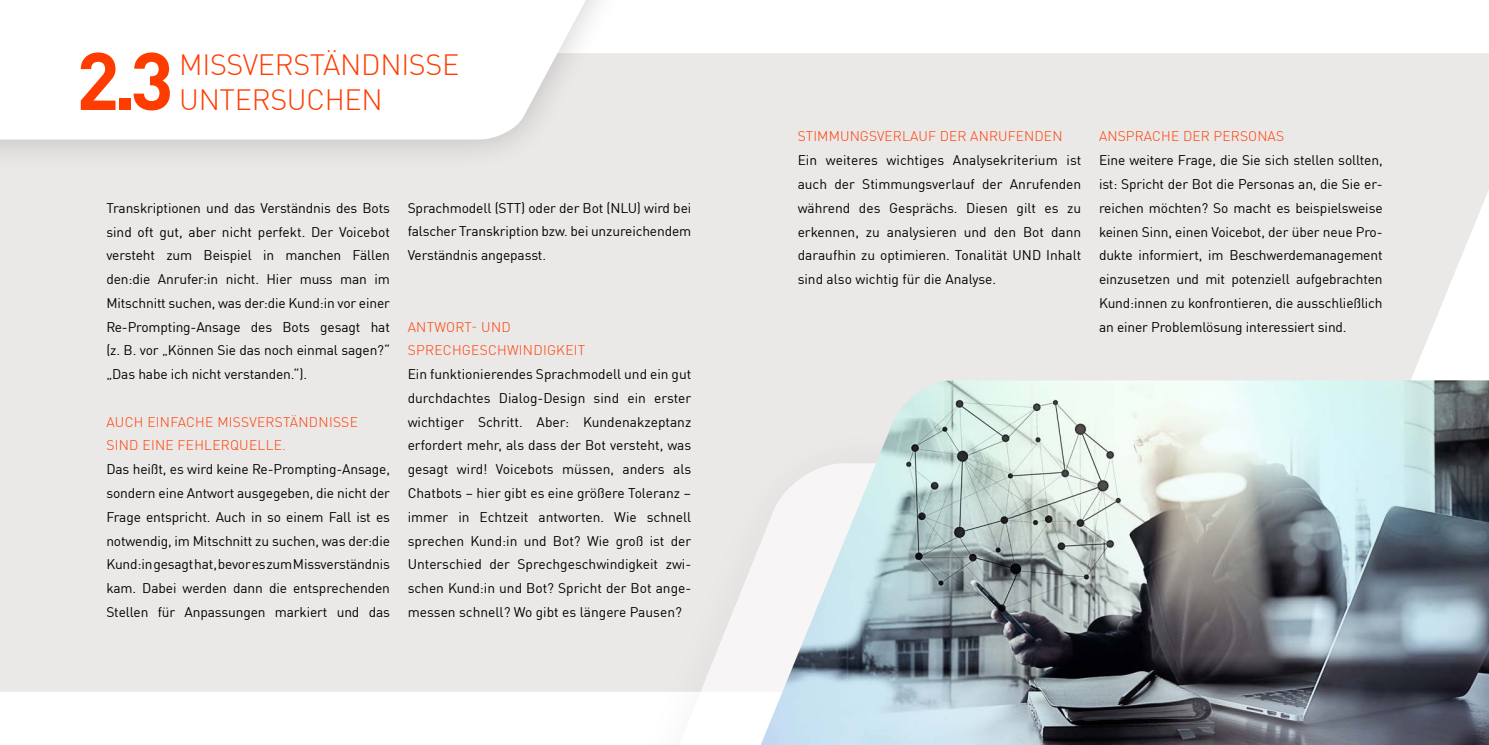
<style>
.page{position:relative;width:1489px;height:745px;background:#fff}
.page>*{position:absolute;margin:0;border:0;box-sizing:border-box;transform-origin:0 0}
.t1{font:700 80px "DINOT";color:#ff3c00}
.t2{font:300 28.75px "DINOT";letter-spacing:-.01em;color:#ff3c00}
.t3{font:13.75px/23.8px "DINOT";letter-spacing:-.01em;color:#000;text-align:justify}
.t4{font:300 13.75px/23.8px "DINOT";letter-spacing:.02em;color:#ff3c00}
</style>
<div class="page">
<div style="left:0;top:53px;width:1488px;height:638px;background:#ebe8e8"></div>
<div style="left:0;top:0;width:741px;height:172px;background:#000;opacity:.2"></div>
<svg style="left:0;top:0;width:715px;height:139px"></svg>
<div style="left:493px;top:419px;width:995px;height:325px;background:linear-gradient(to bottom,#e6e2e2,#f6f5f5)"></div>
<svg style="left:524px;top:463px;width:236px;height:281px;fill:#ebe8e8"></svg>
<img style="left:760px;top:380px;width:728px;height:364px">
<h1 class="t1" style="left:76px;top:18px;width:99px">2.3</h1>
<h2 class="t2" style="left:179px;top:43px;width:281px">MISSVERSTÄNDNISSE</h2>
<h2 class="t2" style="left:179px;top:78px;width:205px">UNTERSUCHEN</h2>
<p class="t3" style="left:106px;top:194px;width:285px">Transkriptionen und das Verständnis des Bots sind oft gut, aber nicht perfekt. Der Voicebot versteht zum Beispiel in manchen Fällen den:die Anrufer:in nicht. Hier muss man im Mitschnitt suchen, was der:die Kund:in vor einer Re-Prompting-Ansage des Bots gesagt hat (z. B. vor „Können Sie das noch einmal sagen?“ „Das habe ich nicht verstanden.“).</p>
<p class="t4" style="left:106px;top:408px;width:253px">AUCH EINFACHE MISSVERSTÄNDNISSE<br>SIND EINE FEHLERQUELLE.</p>
<p class="t3" style="left:106px;top:456px;width:285px">Das heißt, es wird keine Re-Prompting-Ansage, sondern eine Antwort ausgegeben, die nicht der Frage entspricht. Auch in so einem Fall ist es notwendig, im Mitschnitt zu suchen, was der:die Kund:in gesagt hat, bevor es zum Missverständnis kam. Dabei werden dann die entsprechenden Stellen für Anpassungen markiert und das</p>
<p class="t3" style="left:407px;top:194px;width:285px">Sprachmodell (STT) oder der Bot (NLU) wird bei falscher Transkription bzw. bei unzureichendem Verständnis angepasst.</p>
<p class="t4" style="left:408px;top:313px;width:179px">ANTWORT- UND<br>SPRECHGESCHWINDIGKEIT</p>
<p class="t3" style="left:407px;top:361px;width:285px">Ein funktionierendes Sprachmodell und ein gut durchdachtes Dialog-Design sind ein erster wichtiger Schritt. Aber: Kundenakzeptanz erfordert mehr, als dass der Bot versteht, was gesagt wird! Voicebots müssen, anders als Chatbots – hier gibt es eine größere Toleranz – immer in Echtzeit antworten. Wie schnell sprechen Kund:in und Bot? Wie groß ist der Unterschied der Sprechgeschwindigkeit zwi&shy;schen Kund:in und Bot? Spricht der Bot ange&shy;messen schnell? Wo gibt es längere Pausen?</p>
<p class="t4" style="left:797px;top:123px;width:266px">STIMMUNGSVERLAUF DER ANRUFENDEN</p>
<p class="t3" style="left:797px;top:147px;width:285px">Ein weiteres wichtiges Analysekriterium ist auch der Stimmungsverlauf der Anrufenden während des Gesprächs. Diesen gilt es zu erkennen, zu analysieren und den Bot dann daraufhin zu optimieren. Tonalität UND Inhalt sind also wichtig für die Analyse.</p>
<p class="t4" style="left:1098px;top:123px;width:187px">ANSPRACHE DER PERSONAS</p>
<p class="t3" style="left:1098px;top:147px;width:285px">Eine weitere Frage, die Sie sich stellen sollten, ist: Spricht der Bot die Personas an, die Sie er&shy;reichen möchten? So macht es beispielsweise keinen Sinn, einen Voicebot, der über neue Pro&shy;dukte informiert, im Beschwerdemanagement einzusetzen und mit potenziell aufgebrachten Kund:innen zu konfrontieren, die ausschließlich an einer Problemlösung interessiert sind.</p>
</div>
